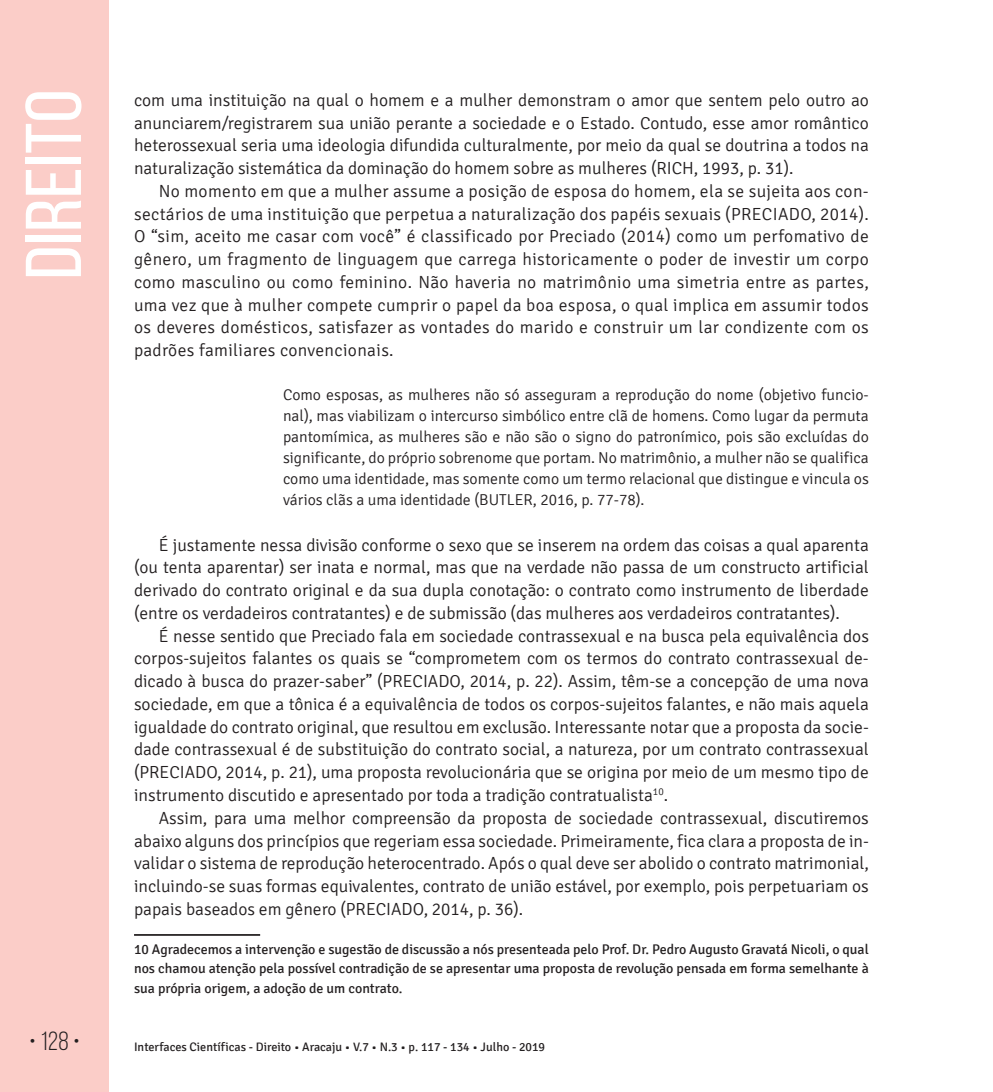
<style>
.page{position:relative;width:993px;height:1092px;background:#fff}
.page>*{position:absolute;margin:0;border:0;box-sizing:border-box;transform-origin:0 0}
.t1{font:78.75px "Bebas Neue";color:#fff;scale:1.09 1}
.t2{font:26.25px "Bebas Neue";color:#231f20}
.t3{font:300 17.5px/22.8px "Signika";color:#231f20;text-align:justify}
.t4{font:300 15.75px/21px "Signika";color:#231f20;text-align:justify}
.t5{font:14px/19.2px "Signika";color:#231f20;text-align:justify}
.t6{font:12.25px "Signika";color:#231f20}
</style>
<div class="page">
<div style="left:0;top:0;width:109px;height:1091px;background:#fbcdc8"></div>
<hr style="left:134px;top:934px;width:126px;height:1px;background:#231f20">
<h1 class="t1" style="left:11px;top:279px;width:176px;rotate:-90deg">Direito</h1>
<p class="t3" style="left:134px;top:89px;width:736px">com uma instituição na qual o homem e a mulher demonstram o amor que sentem pelo outro ao anunciarem/registrarem sua união perante a sociedade e o Estado. Contudo, esse amor romântico heterossexual seria uma ideologia difundida culturalmente, por meio da qual se doutrina a todos na naturalização sistemática da dominação do homem sobre as mulheres (RICH, 1993, p. 31).</p>
<p class="t3" style="left:134px;top:180px;width:736px;text-indent:25px">No momento em que a mulher assume a posição de esposa do homem, ela se sujeita aos con&shy;sectários de uma instituição que perpetua a naturalização dos papéis sexuais (PRECIADO, 2014).<br>O “sim, aceito me casar com você” é classificado por Preciado (2014) como um perfomativo de gênero, um fragmento de linguagem que carrega historicamente o poder de investir um corpo como masculino ou como feminino. Não haveria no matrimônio uma simetria entre as partes, uma vez que à mulher compete cumprir o papel da boa esposa, o qual implica em assumir todos os deveres domésticos, satisfazer as vontades do marido e construir um lar condizente com os padrões familiares convencionais.</p>
<p class="t4" style="left:283px;top:384px;width:587px">Como esposas, as mulheres não só asseguram a reprodução do nome (objetivo funcio&shy;nal), mas viabilizam o intercurso simbólico entre clã de homens. Como lugar da permuta pantomímica, as mulheres são e não são o signo do patronímico, pois são excluídas do significante, do próprio sobrenome que portam. No matrimônio, a mulher não se qualifica como uma identidade, mas somente como um termo relacional que distingue e vincula os vários clãs a uma identidade (BUTLER, 2016, p. 77-78).</p>
<p class="t3" style="left:134px;top:533px;width:736px;text-indent:25px">É justamente nessa divisão conforme o sexo que se inserem na ordem das coisas a qual aparenta (ou tenta aparentar) ser inata e normal, mas que na verdade não passa de um constructo artificial derivado do contrato original e da sua dupla conotação: o contrato como instrumento de liberdade (entre os verdadeiros contratantes) e de submissão (das mulheres aos verdadeiros contratantes).</p>
<p class="t3" style="left:134px;top:624px;width:736px;text-indent:25px">É nesse sentido que Preciado fala em sociedade contrassexual e na busca pela equivalência dos corpos-sujeitos falantes os quais se “comprometem com os termos do contrato contrassexual de&shy;dicado à busca do prazer-saber” (PRECIADO, 2014, p. 22). Assim, têm-se a concepção de uma nova sociedade, em que a tônica é a equivalência de todos os corpos-sujeitos falantes, e não mais aquela igualdade do contrato original, que resultou em exclusão. Interessante notar que a proposta da socie&shy;dade contrassexual é de substituição do contrato social, a natureza, por um contrato contrassexual (PRECIADO, 2014, p. 21), uma proposta revolucionária que se origina por meio de um mesmo tipo de instrumento discutido e apresentado por toda a tradição contratualista<sup>10</sup>.</p>
<p class="t3" style="left:134px;top:806px;width:736px;text-indent:25px">Assim, para uma melhor compreensão da proposta de sociedade contrassexual, discutiremos abaixo alguns dos princípios que regeriam essa sociedade. Primeiramente, fica clara a proposta de in&shy;validar o sistema de reprodução heterocentrado. Após o qual deve ser abolido o contrato matrimonial, incluindo-se suas formas equivalentes, contrato de união estável, por exemplo, pois perpetuariam os papais baseados em gênero (PRECIADO, 2014, p. 36).</p>
<p class="t5" style="left:134px;top:940px;width:736px">10 Agradecemos a intervenção e sugestão de discussão a nós presenteada pelo Prof. Dr. Pedro Augusto Gravatá Nicoli, o qual nos chamou atenção pela possível contradição de se apresentar uma proposta de revolução pensada em forma semelhante à sua própria origem, a adoção de um contrato.</p>
<h2 class="t2" style="left:29px;top:1026px;width:52px">• 128 •</h2>
<p class="t6" style="left:134px;top:1040px;width:412px">Interfaces Científicas - Direito • Aracaju • V.7 • N.3 • p. 117 - 134 • Julho - 2019</p>
</div>
